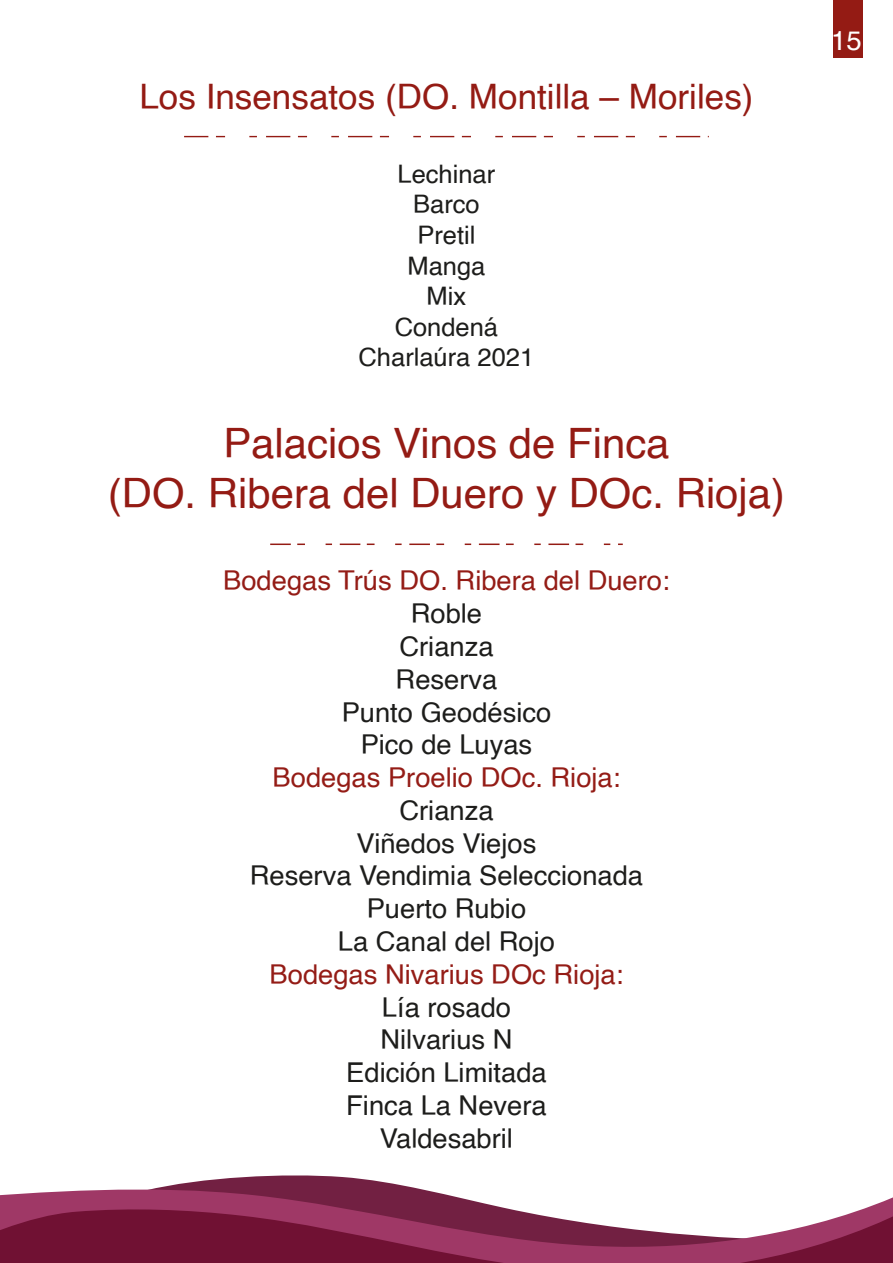
<style>
.page{position:relative;width:893px;height:1263px;background:#fff}
.page>*{position:absolute;margin:0;border:0;box-sizing:border-box;transform-origin:0 0}
.t1{font:41.85px/50.2px "Helvetica";color:#941b14;text-align:center}
.t2{font:35.1px "Helvetica";color:#941b14}
.t3{font:27.45px "Helvetica";color:#fff}
.t4{font:27.3px/32.8px "Helvetica";color:#1d1d1b;text-align:center}
.t5{font:27.3px "Helvetica";color:#941c16}
.t6{font:25.5px/30.6px "Helvetica";color:#1d1d1b;text-align:center}
</style>
<div class="page">
<svg style="left:173px;top:1175px;width:227px;height:10px;fill:#722042"></svg>
<svg style="left:0;top:1185px;width:893px;height:78px"></svg>
<svg style="left:270px;top:543px;width:353px;height:2px"></svg>
<svg style="left:184px;top:136px;width:525px;height:1px"></svg>
<div style="left:833px;top:0;width:30px;height:57px;background:#941b14"></div>
<p class="t2" style="left:139px;top:70px;width:616px">Los Insensatos (DO. Montilla – Moriles)</p>
<p class="t6" style="left:359px;top:159px;width:177px">Lechinar<br>Barco<br>Pretil<br>Manga<br>Mix<br>Condená<br>Charlaúra 2021</p>
<h1 class="t1" style="left:108px;top:419px;width:679px">Palacios Vinos de Finca<br>(DO. Ribera del Duero y DOc. Rioja)</h1>
<p class="t5" style="left:223px;top:560px;width:448px">Bodegas Trús DO. Ribera del Duero:</p>
<p class="t4" style="left:342px;top:598px;width:211px">Roble<br>Crianza<br>Reserva<br>Punto Geodésico<br>Pico de Luyas</p>
<p class="t5" style="left:273px;top:756px;width:349px">Bodegas Proelio DOc. Rioja:</p>
<p class="t4" style="left:250px;top:795px;width:395px">Crianza<br>Viñedos Viejos<br>Reserva Vendimia Seleccionada<br>Puerto Rubio<br>La Canal del Rojo</p>
<p class="t5" style="left:270px;top:953px;width:355px">Bodegas Nivarius DOc Rioja:</p>
<p class="t4" style="left:346px;top:991px;width:202px">Lía rosado<br>Nilvarius N<br>Edición Limitada<br>Finca La Nevera<br>Valdesabril</p>
<p class="t3" style="left:820px;top:19px;width:43px">415</p>
</div>
